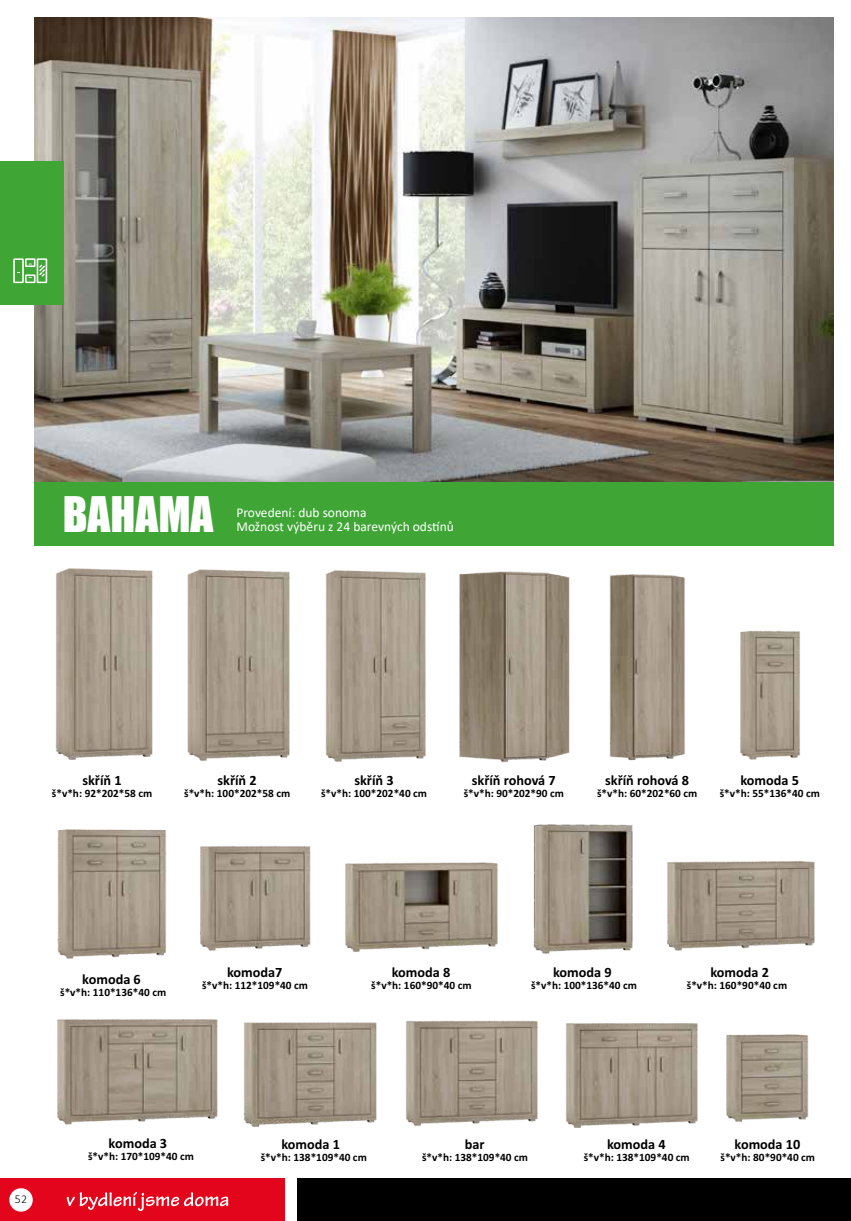
<style>
.page{position:relative;width:851px;height:1221px;background:#fff}
.page>*{position:absolute;margin:0;border:0;box-sizing:border-box;transform-origin:0 0}
.t1{font:45px "Impact";color:#fff}
.t2{font:700 14.25px "Calibri";color:#000}
.t3{font:13.5px/13.5px "Calibri";color:#fff}
.t4{font:300 12px "Calibri";color:#000}
.t5{font:700 11.25px "Calibri";color:#000}
</style>
<div class="page">
<div style="left:0;top:1178px;width:285px;height:42px;background:#e3051b"></div>
<svg style="left:67px;top:1192px;width:161px;height:18px"></svg>
<div style="left:298px;top:1178px;width:552px;height:42px;background:#000"></div>
<div style="left:9px;top:1188px;width:24px;height:23px;background:#fff;border-radius:50%"></div>
<img style="left:34px;top:17px;width:799px;height:465px">
<div style="left:34px;top:482px;width:799px;height:64px;background:#3fa535"></div>
<img style="left:55px;top:568px;width:98px;height:192px">
<img style="left:187px;top:569px;width:103px;height:192px">
<img style="left:325px;top:570px;width:101px;height:192px">
<img style="left:459px;top:571px;width:111px;height:192px">
<img style="left:609px;top:574px;width:76px;height:187px">
<img style="left:740px;top:630px;width:61px;height:130px">
<img style="left:57px;top:829px;width:110px;height:130px">
<img style="left:57px;top:1019px;width:161px;height:106px">
<img style="left:200px;top:846px;width:111px;height:105px">
<img style="left:345px;top:862px;width:153px;height:90px">
<img style="left:533px;top:824px;width:100px;height:130px">
<img style="left:667px;top:860px;width:148px;height:91px">
<img style="left:243px;top:1022px;width:134px;height:105px">
<img style="left:406px;top:1020px;width:132px;height:106px">
<img style="left:566px;top:1023px;width:132px;height:105px">
<img style="left:726px;top:1034px;width:83px;height:88px">
<div style="left:0;top:161px;width:64px;height:144px;background:#3fa535"></div>
<svg style="left:13px;top:258px;width:34px;height:25px"></svg>
<h1 class="t1" style="left:63px;top:479px;width:152px">BAHAMA</h1>
<p class="t3" style="left:236px;top:505px;width:219px">Provedení: dub sonoma<br>Možnost výběru z 24 barevných odstínů</p>
<p class="t2" style="left:82px;top:771px;width:41px">skříň 1</p>
<p class="t5" style="left:52px;top:786px;width:102px">š*v*h: 92*202*58 cm</p>
<p class="t2" style="left:217px;top:771px;width:41px">skříň 2</p>
<p class="t5" style="left:184px;top:786px;width:107px">š*v*h: 100*202*58 cm</p>
<p class="t2" style="left:354px;top:771px;width:41px">skříň 3</p>
<p class="t5" style="left:321px;top:786px;width:107px">š*v*h: 100*202*40 cm</p>
<p class="t2" style="left:471px;top:771px;width:85px">skříň rohová 7</p>
<p class="t5" style="left:463px;top:786px;width:102px">š*v*h: 90*202*90 cm</p>
<p class="t2" style="left:605px;top:771px;width:85px">skříň rohová 8</p>
<p class="t5" style="left:597px;top:786px;width:102px">š*v*h: 60*202*60 cm</p>
<p class="t2" style="left:740px;top:771px;width:60px">komoda 5</p>
<p class="t5" style="left:719px;top:786px;width:102px">š*v*h: 55*136*40 cm</p>
<p class="t2" style="left:82px;top:970px;width:60px">komoda 6</p>
<p class="t5" style="left:60px;top:984px;width:107px">š*v*h: 110*136*40 cm</p>
<p class="t2" style="left:227px;top:963px;width:57px">komoda7</p>
<p class="t5" style="left:202px;top:977px;width:107px">š*v*h: 112*109*40 cm</p>
<p class="t2" style="left:391px;top:963px;width:60px">komoda 8</p>
<p class="t5" style="left:371px;top:977px;width:102px">š*v*h: 160*90*40 cm</p>
<p class="t2" style="left:553px;top:963px;width:60px">komoda 9</p>
<p class="t5" style="left:531px;top:977px;width:107px">š*v*h: 100*136*40 cm</p>
<p class="t2" style="left:710px;top:963px;width:60px">komoda 2</p>
<p class="t5" style="left:686px;top:977px;width:102px">š*v*h: 160*90*40 cm</p>
<p class="t4" style="left:15px;top:1191px;width:14px">52</p>
<p class="t2" style="left:109px;top:1133px;width:60px">komoda 3</p>
<p class="t5" style="left:88px;top:1149px;width:107px">š*v*h: 170*109*40 cm</p>
<p class="t2" style="left:281px;top:1134px;width:60px">komoda 1</p>
<p class="t5" style="left:261px;top:1150px;width:107px">š*v*h: 138*109*40 cm</p>
<p class="t2" style="left:464px;top:1134px;width:21px">bar</p>
<p class="t5" style="left:422px;top:1150px;width:107px">š*v*h: 138*109*40 cm</p>
<p class="t2" style="left:607px;top:1134px;width:60px">komoda 4</p>
<p class="t5" style="left:583px;top:1150px;width:107px">š*v*h: 138*109*40 cm</p>
<p class="t2" style="left:734px;top:1134px;width:67px">komoda 10</p>
<p class="t5" style="left:720px;top:1150px;width:96px">š*v*h: 80*90*40 cm</p>
</div>
